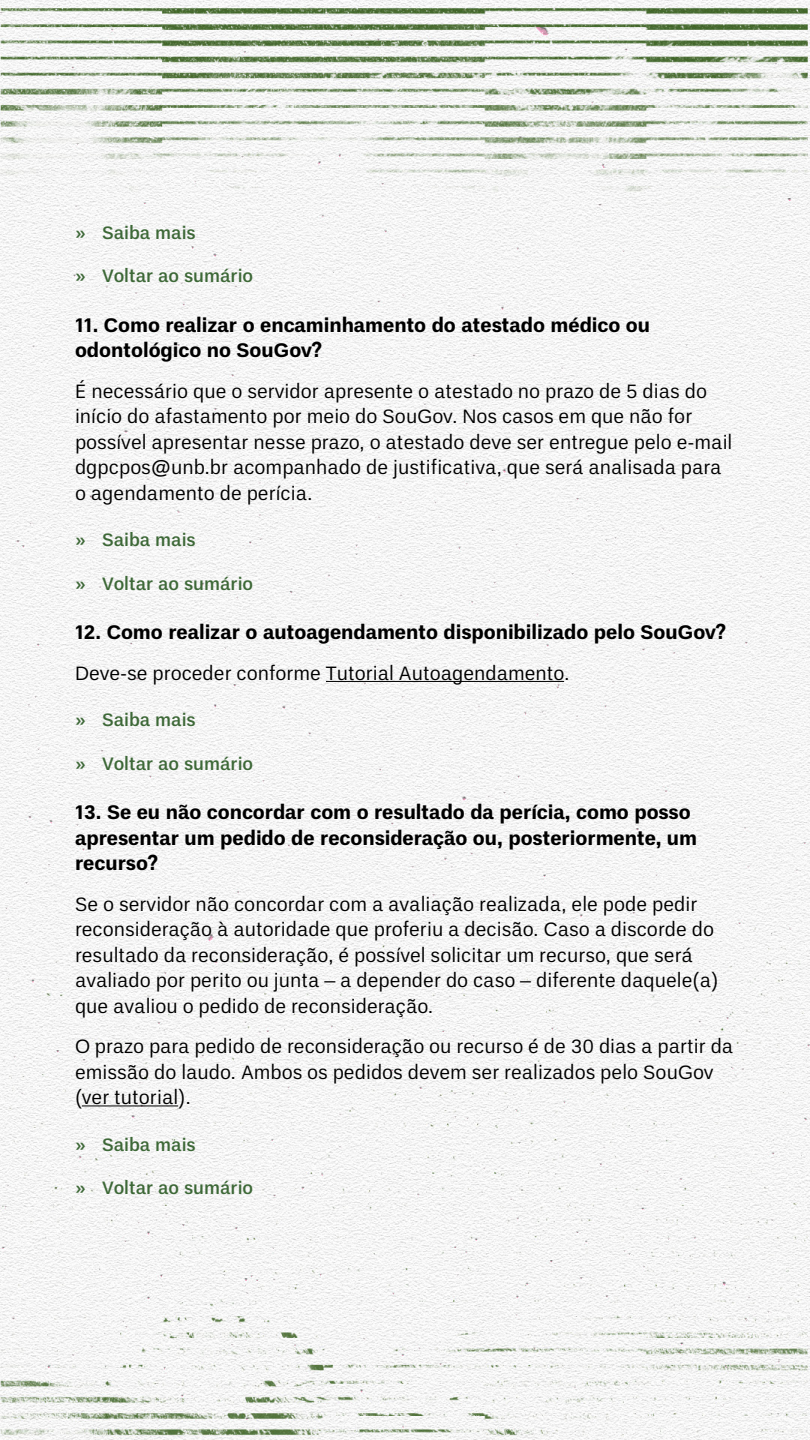
<style>
.page{position:relative;width:810px;height:1440px;background:#fff}
.page>*{position:absolute;margin:0;border:0;box-sizing:border-box;transform-origin:0 0}
.texto_2{font:19.5px/25.5px "Un B Pro";color:#000}
.texto_2_primeiro_paragrafo{font:19.5px/25.5px "Un B Pro";color:#000}
.texto_pergunta{font:700 19.5px/25.5px "Un B Pro";color:#000}
.t1{font:500 18px "Un B Pro";color:#3d6837}
</style>
<div class="page">
<img style="left:0;top:0;width:810px;height:1440px">
<hr style="left:326px;top:681px;width:238px;height:1px;background:#000">
<hr style="left:82px;top:1105px;width:96px;height:1px;background:#000">
<p class="t1" style="left:75px;top:218px;width:122px">» Saiba mais</p>
<p class="t1" style="left:75px;top:262px;width:180px">» Voltar ao sumário</p>
<p class="texto_pergunta" style="left:75px;top:312px;width:577px">11. Como realizar o encaminhamento do atestado médico ou odontológico no SouGov?</p>
<p class="texto_2_primeiro_paragrafo" style="left:75px;top:378px;width:659px">É necessário que o servidor apresente o atestado no prazo de 5 dias do início do afastamento por meio do SouGov. Nos casos em que não for possível apresentar nesse prazo, o atestado deve ser entregue pelo e-mail dgpcpos@unb.br acompanhado de justificativa, que será analisada para o agendamento de perícia.</p>
<p class="t1" style="left:75px;top:526px;width:122px">» Saiba mais</p>
<p class="t1" style="left:75px;top:569px;width:180px">» Voltar ao sumário</p>
<p class="texto_pergunta" style="left:75px;top:620px;width:653px">12. Como realizar o autoagendamento disponibilizado pelo SouGov?</p>
<p class="texto_2_primeiro_paragrafo" style="left:75px;top:660px;width:496px">Deve-se proceder conforme Tutorial Autoagendamento.</p>
<p class="t1" style="left:75px;top:706px;width:122px">» Saiba mais</p>
<p class="t1" style="left:75px;top:749px;width:180px">» Voltar ao sumário</p>
<p class="texto_pergunta" style="left:75px;top:800px;width:624px">13. Se eu não concordar com o resultado da perícia, como posso apresentar um pedido de reconsideração ou, posteriormente, um recurso?</p>
<p class="texto_2" style="left:75px;top:891px;width:645px">Se o servidor não concordar com a avaliação realizada, ele pode pedir reconsideração à autoridade que proferiu a decisão. Caso a discorde do resultado da reconsideração, é possível solicitar um recurso, que será avaliado por perito ou junta – a depender do caso – diferente daquele(a) que avaliou o pedido de reconsideração.</p>
<p class="texto_2" style="left:75px;top:1034px;width:660px">O prazo para pedido de reconsideração ou recurso é de 30 dias a partir da emissão do laudo. Ambos os pedidos devem ser realizados pelo SouGov (ver tutorial).</p>
<p class="t1" style="left:75px;top:1130px;width:122px">» Saiba mais</p>
<p class="t1" style="left:75px;top:1174px;width:180px">» Voltar ao sumário</p>
</div>
